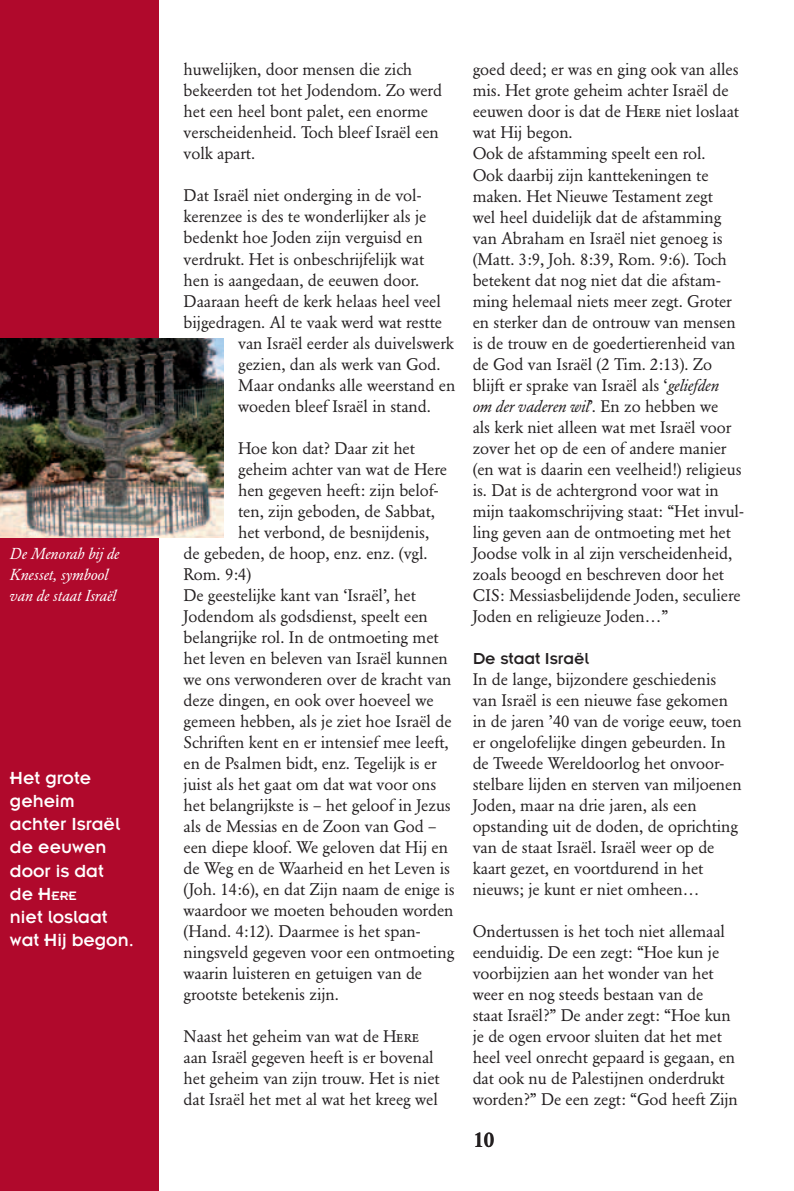
<style>
.page{position:relative;width:794px;height:1191px;background:#fff}
.page>*{position:absolute;margin:0;border:0;box-sizing:border-box;transform-origin:0 0}
.t1{font:500 21px "Garamond BE";color:#231f20}
.t2{font:19.25px/23.1px "Insignia";color:#fff}
.t3{font:17.5px "Insignia";color:#231f20}
.t4{font:16.62px/21px "Garamond BE";letter-spacing:-.005em;color:#231f20}
.t5{font:italic 15.75px/21px "Garamond BE";color:#fff}
.s1{font-size:13.47px}
.s2{font-family:"Garamond BE Regular SC"}
.s3{font-style:italic}
</style>
<div class="page">
<div style="left:0;top:0;width:159px;height:1191px;background:#b0092c"></div>
<img style="left:0;top:338px;width:223px;height:199px">
<p class="t5" style="left:10px;top:544px;width:111px">De Menorah bij de<br>Knesset, symbool van de staat Israël</p>
<p class="t2" style="left:10px;top:768px;width:126px">Het grote geheim achter Israël de eeuwen door is dat<br>de H<span class="s1">ERE<br></span>niet loslaat wat Hij begon.</p>
<p class="t4" style="left:184px;top:61px;width:260px">huwelijken, door mensen die zich bekeerden tot het Jodendom. Zo werd het een heel bont palet, een enorme verscheidenheid. Toch bleef Israël een volk apart.</p>
<p class="t4" style="left:184px;top:187px;width:239px">Dat Israël niet onderging in de vol-</p>
<p class="t4" style="left:184px;top:208px;width:244px">kerenzee is des te wonderlijker als je</p>
<p class="t4" style="left:184px;top:229px;width:241px">bedenkt hoe Joden zijn verguisd en</p>
<p class="t4" style="left:184px;top:250px;width:242px">verdrukt. Het is onbeschrijfelijk wat</p>
<p class="t4" style="left:184px;top:271px;width:237px">hen is aangedaan, de eeuwen door.</p>
<p class="t4" style="left:184px;top:292px;width:259px">Daaraan heeft de kerk helaas heel veel</p>
<p class="t4" style="left:184px;top:313px;width:260px">bijgedragen. Al te vaak werd wat restte</p>
<p class="t4" style="left:238px;top:334px;width:217px">van Israël eerder als duivelswerk</p>
<p class="t4" style="left:238px;top:355px;width:204px">gezien, dan als werk van God.</p>
<p class="t4" style="left:238px;top:376px;width:219px">Maar ondanks alle weerstand en</p>
<p class="t4" style="left:238px;top:397px;width:194px">woeden bleef Israël in stand.</p>
<p class="t4" style="left:238px;top:439px;width:178px">Hoe kon dat? Daar zit het</p>
<p class="t4" style="left:238px;top:460px;width:210px">geheim achter van wat de Here</p>
<p class="t4" style="left:238px;top:481px;width:202px">hen gegeven heeft: zijn belof-</p>
<p class="t4" style="left:238px;top:502px;width:198px">ten, zijn geboden, de Sabbat,</p>
<p class="t4" style="left:238px;top:523px;width:193px">het verbond, de besnijdenis,</p>
<p class="t4" style="left:184px;top:544px;width:246px">de gebeden, de hoop, enz. enz. (vgl.</p>
<p class="t4" style="left:184px;top:565px;width:69px">Rom. 9:4)</p>
<p class="t4" style="left:184px;top:586px;width:234px">De geestelijke kant van ‘Israël’, het</p>
<p class="t4" style="left:184px;top:607px;width:246px">Jodendom als godsdienst, speelt een</p>
<p class="t4" style="left:184px;top:628px;width:257px">belangrijke rol. In de ontmoeting met</p>
<p class="t4" style="left:184px;top:649px;width:266px">het leven en beleven van Israël kunnen</p>
<p class="t4" style="left:184px;top:670px;width:269px">we ons verwonderen over de kracht van</p>
<p class="t4" style="left:184px;top:691px;width:251px">deze dingen, en ook over hoeveel we</p>
<p class="t4" style="left:184px;top:712px;width:269px">gemeen hebben, als je ziet hoe Israël de</p>
<p class="t4" style="left:184px;top:733px;width:267px">Schriften kent en er intensief mee leeft,</p>
<p class="t4" style="left:184px;top:754px;width:255px">en de Psalmen bidt, enz. Tegelijk is er</p>
<p class="t4" style="left:184px;top:775px;width:254px">juist als het gaat om dat wat voor ons</p>
<p class="t4" style="left:184px;top:796px;width:269px">het belangrijkste is – het geloof in Jezus</p>
<p class="t4" style="left:184px;top:817px;width:254px">als de Messias en de Zoon van God –</p>
<p class="t4" style="left:184px;top:838px;width:266px">een diepe kloof. We geloven dat Hij en</p>
<p class="t4" style="left:184px;top:859px;width:268px">de Weg en de Waarheid en het Leven is</p>
<p class="t4" style="left:184px;top:880px;width:273px">(Joh. 14:6), en dat Zijn naam de enige is</p>
<p class="t4" style="left:184px;top:901px;width:271px">waardoor we moeten behouden worden</p>
<p class="t4" style="left:184px;top:922px;width:238px">(Hand. 4:12). Daarmee is het span-</p>
<p class="t4" style="left:184px;top:943px;width:272px">ningsveld gegeven voor een ontmoeting</p>
<p class="t4" style="left:184px;top:964px;width:240px">waarin luisteren en getuigen van de</p>
<p class="t4" style="left:184px;top:985px;width:157px">grootste betekenis zijn.</p>
<p class="t4" style="left:184px;top:1027px;width:258px">Naast het geheim van wat de H<span class="s2">ere </span>aan Israël gegeven heeft is er bovenal het geheim van zijn trouw. Het is niet dat Israël het met al wat het kreeg wel</p>
<p class="t4" style="left:473px;top:61px;width:272px">goed deed; er was en ging ook van alles mis. Het grote geheim achter Israël de eeuwen door is dat de H<span class="s2">ere</span> niet loslaat wat Hij begon.<br>Ook de afstamming speelt een rol.<br>Ook daarbij zijn kanttekeningen te maken. Het Nieuwe Testament zegt<br>wel heel duidelijk dat de afstamming van Abraham en Israël niet genoeg is (Matt. 3:9, Joh. 8:39, Rom. 9:6). Toch betekent dat nog niet dat die afstam&shy;ming helemaal niets meer zegt. Groter en sterker dan de ontrouw van mensen is de trouw en de goedertierenheid van de God van Israël (2 Tim. 2:13). Zo blijft er sprake van Israël als ‘<span class="s3">geliefden<br>om der vaderen wil</span>’. En zo hebben we<br>als kerk niet alleen wat met Israël voor zover het op de een of andere manier (en wat is daarin een veelheid!) religieus is. Dat is de achtergrond voor wat in mijn taakomschrijving staat: “Het invul&shy;ling geven aan de ontmoeting met het Joodse volk in al zijn verscheidenheid, zoals beoogd en beschreven door het CIS: Messiasbelijdende Joden, seculiere Joden en religieuze Joden…”</p>
<p class="t3" style="left:472px;top:652px;width:118px">De staat Israël</p>
<p class="t4" style="left:472px;top:670px;width:270px">In de lange, bijzondere geschiedenis van Israël is een nieuwe fase gekomen in de jaren ’40 van de vorige eeuw, toen er ongelofelijke dingen gebeurden. In de Tweede Wereldoorlog het onvoor&shy;stelbare lijden en sterven van miljoenen Joden, maar na drie jaren, als een opstanding uit de doden, de oprichting van de staat Israël. Israël weer op de kaart gezet, en voortdurend in het nieuws; je kunt er niet omheen…</p>
<p class="t4" style="left:472px;top:922px;width:267px">Ondertussen is het toch niet allemaal eenduidig. De een zegt: “Hoe kun je voorbijzien aan het wonder van het weer en nog steeds bestaan van de staat Israël?” De ander zegt: “Hoe kun je de ogen ervoor sluiten dat het met heel veel onrecht gepaard is gegaan, en dat ook nu de Palestijnen onderdrukt worden?” De een zegt: “God heeft Zijn</p>
<p class="t1" style="left:473px;top:1130px;width:22px">10</p>
</div>
